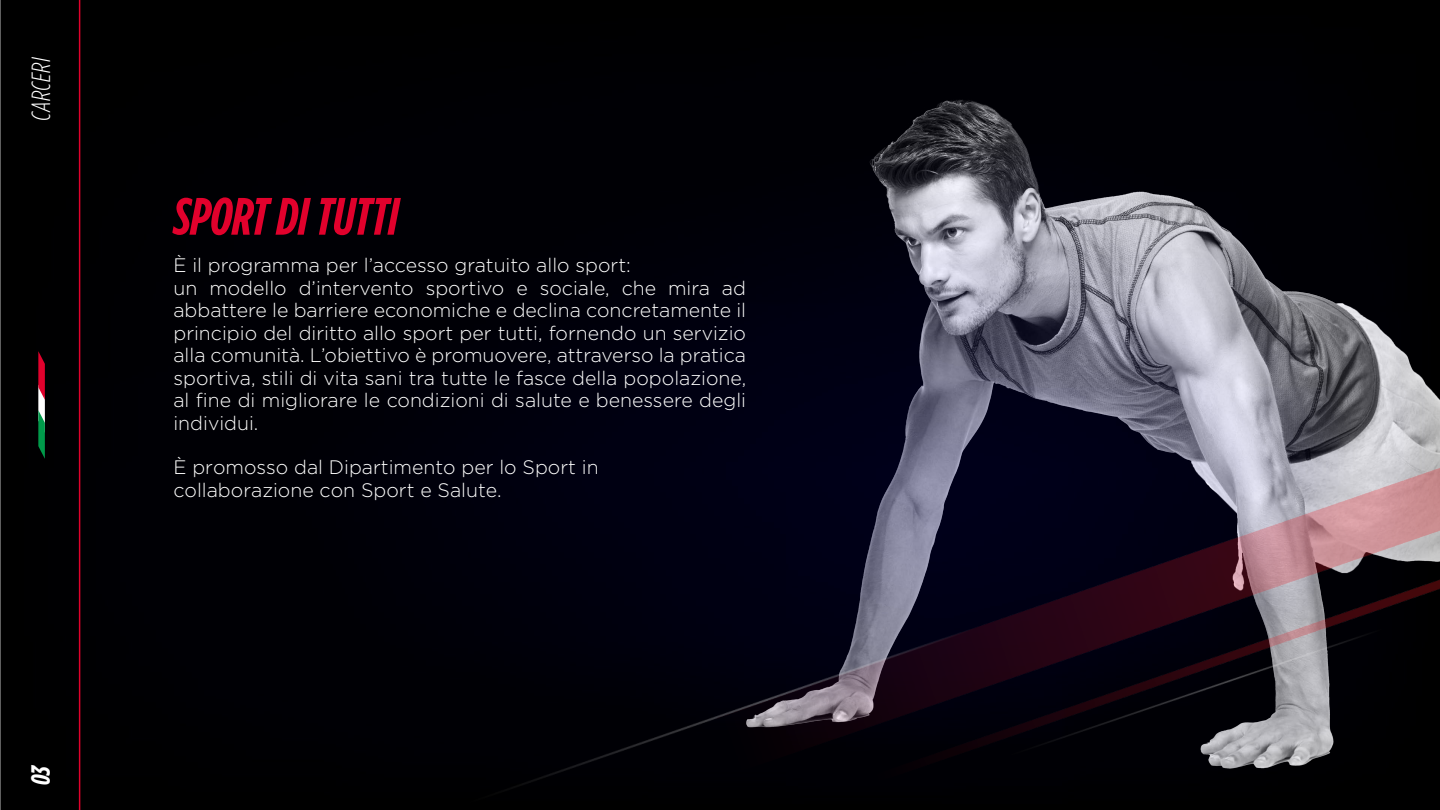
<style>
.page{position:relative;width:1440px;height:810px;background:#fff}
.page>*{position:absolute;margin:0;border:0;box-sizing:border-box;transform-origin:0 0}
.t1{font:italic 700 52.5px "Gotham Cond";letter-spacing:-.005em;color:#e1012c}
.t2{font:italic 300 26.25px "Gotham Cond";color:#fff}
.t3{font:italic 700 26.25px "Gotham Cond";color:#fff}
.t4{font:300 19.5px/22.5px "Gotham";color:#fff}
</style>
<div class="page">
<img style="left:0;top:0;width:1440px;height:810px">
<hr style="left:79px;top:0;width:1px;height:810px;background:#e1012c">
<svg style="left:38px;top:351px;width:7px;height:108px"></svg>
<img style="left:438px;top:454px;width:1002px;height:356px">
<h2 class="t2" style="left:26px;top:121px;width:65px;rotate:-90deg">CARCERI</h2>
<h2 class="t3" style="left:25px;top:785px;width:23px;rotate:-90deg">03</h2>
<h1 class="t1" style="left:173px;top:186px;width:227px">SPORT DI TUTTI</h1>
<p class="t4" style="left:173px;top:254px;width:574px">È il programma per l’accesso gratuito allo sport:<br>un modello d’intervento sportivo e sociale, che mira ad abbattere le barriere economiche e declina concretamente il principio del diritto allo sport per tutti, fornendo un servizio alla comunità. L’obiettivo è promuovere, attraverso la pratica sportiva, stili di vita sani tra tutte le fasce della popolazione, al fine di migliorare le condizioni di salute e benessere degli individui.</p>
<p class="t4" style="left:173px;top:456px;width:427px;line-height:22.2px">È promosso dal Dipartimento per lo Sport in collaborazione con Sport e Salute.</p>
</div>
